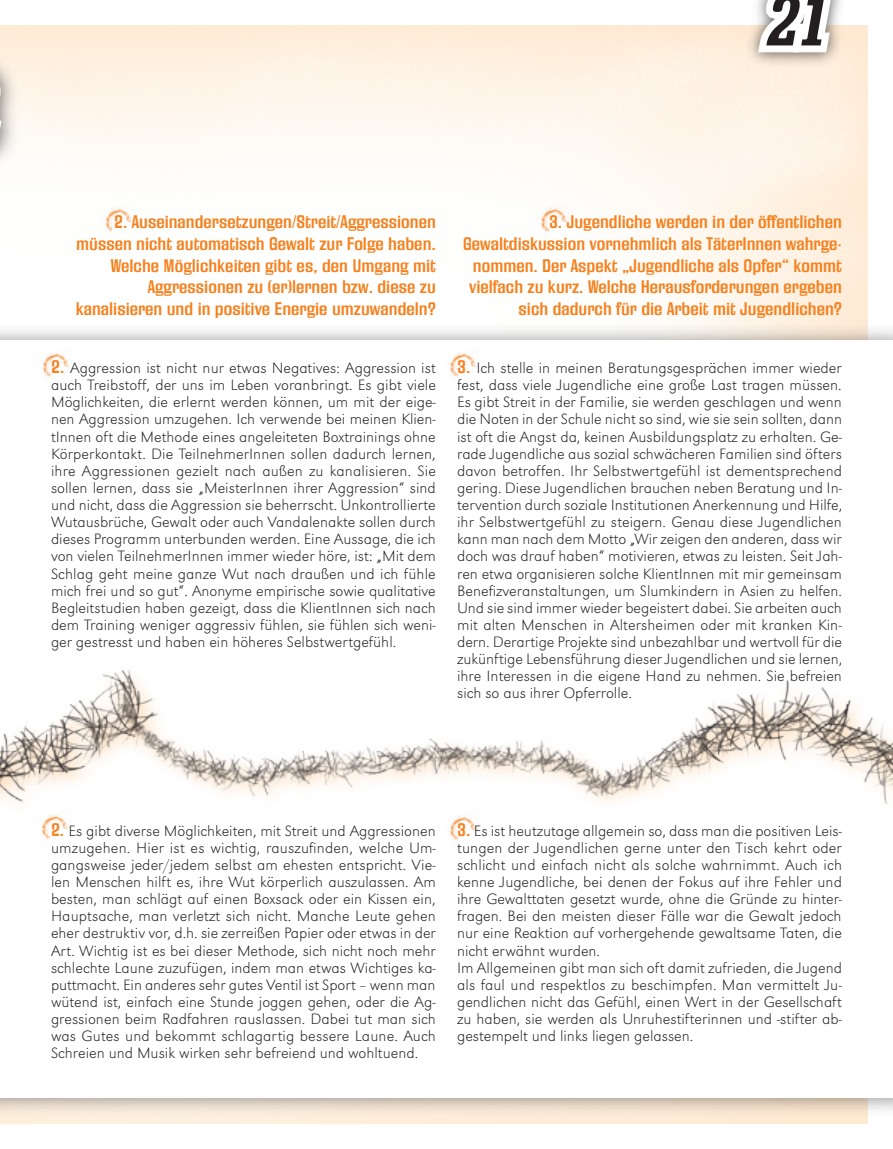
<style>
.page{position:relative;width:893px;height:1149px;background:#fff}
.page>*{position:absolute;margin:0;border:0;box-sizing:border-box;transform-origin:0 0}
.t1{font:italic 700 condensed 70.5px "Napoleon";color:#231f20;scale:.84 1}
.t2{font:16.5px/21.6px "Cg Fiedler Gothic Bd";color:#f58220;text-align:right;scale:.9 1}
.t3{font:15.6px/17.1px "URW Grotesk T Extr Ligh Wide";color:#231f20;text-align:justify}
.s1{font-family:"Cg Fiedler Gothic Bd";font-size:16.5px;color:#f58220}
</style>
<div class="page">
<div style="left:0;top:321px;width:893px;height:795px;background:#231f20;opacity:.5"></div>
<div style="left:0;top:341px;width:893px;height:756px;background:#fff"></div>
<div style="left:0;top:23px;width:23px;height:208px;background:#231f20;opacity:.75"></div>
<svg style="left:0;top:59px;width:14px;height:102px"></svg>
<div style="left:743px;top:0;width:105px;height:69px;background:#231f20;opacity:.75"></div>
<svg style="left:750px;top:0;width:91px;height:59px"></svg>
<img style="left:98px;top:201px;width:37px;height:37px">
<img style="left:533px;top:200px;width:37px;height:42px">
<img style="left:42px;top:352px;width:28px;height:25px">
<img style="left:450px;top:351px;width:27px;height:26px">
<img style="left:0;top:670px;width:893px;height:170px">
<h1 class="t1" style="left:763px;top:-20px;width:94px">21</h1>
<p class="t2" style="left:76px;top:211px;width:402px">2. Auseinandersetzungen/Streit/Aggressionen müssen nicht automatisch Gewalt zur Folge haben.<br>Welche Möglichkeiten gibt es, den Umgang mit Aggressionen zu (er)lernen bzw. diese zu kanalisieren und in positive Energie umzuwandeln?</p>
<p class="t2" style="left:463px;top:211px;width:422px">3. Jugendliche werden in der öffentlichen Gewaltdiskussion vornehmlich als TäterInnen wahrge&shy;nommen. Der Aspekt „Jugendliche als Opfer“ kommt vielfach zu kurz. Welche Herausforderungen ergeben sich dadurch für die Arbeit mit Jugendlichen?</p>
<p class="t3" style="left:51px;top:359px;width:386px"><span class="s1">2.</span> Aggression ist nicht nur etwas Negatives: Aggression ist auch Treibstoff, der uns im Leben voranbringt. Es gibt viele Möglichkeiten, die erlernt werden können, um mit der eige&shy;nen Aggression umzugehen. Ich verwende bei meinen Klien&shy;tInnen oft die Methode eines angeleiteten Boxtrainings ohne Körperkontakt. Die TeilnehmerInnen sollen dadurch lernen, ihre Aggressionen gezielt nach außen zu kanalisieren. Sie sollen lernen, dass sie „MeisterInnen ihrer Aggression“ sind und nicht, dass die Aggression sie beherrscht. Unkontrollierte Wutausbrüche, Gewalt oder auch Vandalenakte sollen durch dieses Programm unterbunden werden. Eine Aussage, die ich von vielen TeilnehmerInnen immer wieder höre, ist: „Mit dem Schlag geht meine ganze Wut nach draußen und ich fühle mich frei und so gut“. Anonyme empirische sowie qualitative Begleitstudien haben gezeigt, dass die KlientInnen sich nach dem Training weniger aggressiv fühlen, sie fühlen sich weni&shy;ger gestresst und haben ein höheres Selbstwertgefühl.</p>
<p class="t3" style="left:457px;top:359px;width:387px"><span class="s1">3.</span> Ich stelle in meinen Beratungsgesprächen immer wieder fest, dass viele Jugendliche eine große Last tragen müssen.<br>Es gibt Streit in der Familie, sie werden geschlagen und wenn die Noten in der Schule nicht so sind, wie sie sein sollten, dann ist oft die Angst da, keinen Ausbildungsplatz zu erhalten. Ge&shy;rade Jugendliche aus sozial schwächeren Familien sind öfters davon betroffen. Ihr Selbstwertgefühl ist dementsprechend gering. Diese Jugendlichen brauchen neben Beratung und In&shy;tervention durch soziale Institutionen Anerkennung und Hilfe, ihr Selbstwertgefühl zu steigern. Genau diese Jugendlichen kann man nach dem Motto „Wir zeigen den anderen, dass wir doch was drauf haben“ motivieren, etwas zu leisten. Seit Jah&shy;ren etwa organisieren solche KlientInnen mit mir gemeinsam Benefizveranstaltungen, um Slumkindern in Asien zu helfen.<br>Und sie sind immer wieder begeistert dabei. Sie arbeiten auch mit alten Menschen in Altersheimen oder mit kranken Kin&shy;dern. Derartige Projekte sind unbezahlbar und wertvoll für die zukünftige Lebensführung dieser Jugendlichen und sie lernen, ihre Interessen in die eigene Hand zu nehmen. Sie befreien sich so aus ihrer Opferrolle.</p>
<p class="t3" style="left:51px;top:821px;width:387px"><span class="s1">2.</span> Es gibt diverse Möglichkeiten, mit Streit und Aggressionen umzugehen. Hier ist es wichtig, rauszufinden, welche Um&shy;gangsweise jeder/jedem selbst am ehesten entspricht. Vie&shy;len Menschen hilft es, ihre Wut körperlich auszulassen. Am besten, man schlägt auf einen Boxsack oder ein Kissen ein, Hauptsache, man verletzt sich nicht. Manche Leute gehen eher destruktiv vor, d.h. sie zerreißen Papier oder etwas in der Art. Wichtig ist es bei dieser Methode, sich nicht noch mehr schlechte Laune zuzufügen, indem man etwas Wichtiges ka&shy;puttmacht. Ein anderes sehr gutes Ventil ist Sport – wenn man wütend ist, einfach eine Stunde joggen gehen, oder die Ag&shy;gressionen beim Radfahren rauslassen. Dabei tut man sich was Gutes und bekommt schlagartig bessere Laune. Auch Schreien und Musik wirken sehr befreiend und wohltuend.</p>
<p class="t3" style="left:457px;top:821px;width:386px;text-align:left"><span class="s1">3.</span> Es ist heutzutage allgemein so, dass man die positiven Leis&shy;tungen der Jugendlichen gerne unter den Tisch kehrt oder schlicht und einfach nicht als solche wahrnimmt. Auch ich kenne Jugendliche, bei denen der Fokus auf ihre Fehler und ihre Gewalttaten gesetzt wurde, ohne die Gründe zu hinter&shy;fragen. Bei den meisten dieser Fälle war die Gewalt jedoch nur eine Reaktion auf vorhergehende gewaltsame Taten, die nicht erwähnt wurden.<br>Im Allgemeinen gibt man sich oft damit zufrieden, die Jugend als faul und respektlos zu beschimpfen. Man vermittelt Ju&shy;gendlichen nicht das Gefühl, einen Wert in der Gesellschaft zu haben, sie werden als Unruhestifterinnen und -stifter ab&shy;gestempelt und links liegen gelassen.</p>
</div>
